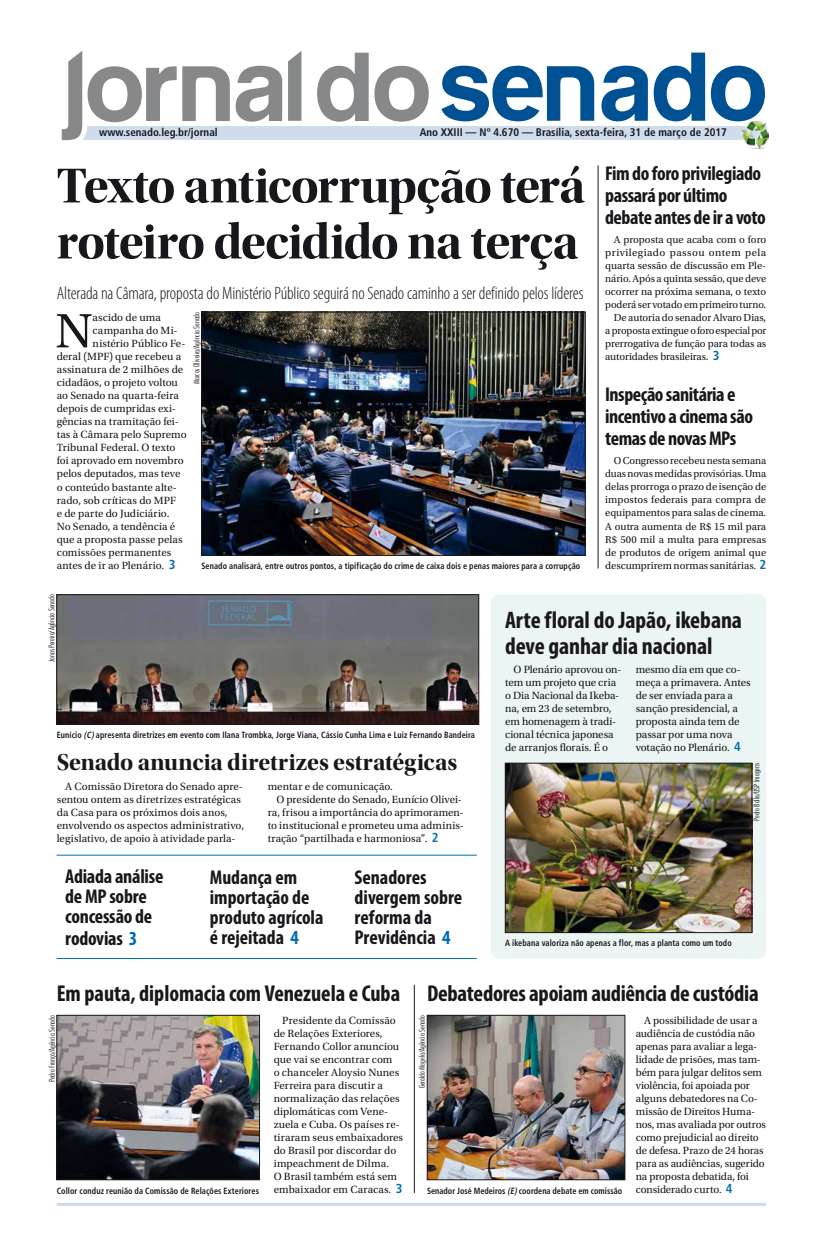
<style>
.page{position:relative;width:823px;height:1248px;background:#fff}
.page>*{position:absolute;margin:0;border:0;box-sizing:border-box;transform-origin:0 0}
.t1{font:51px/56px "Utopia Std Bold Disp";letter-spacing:-.025em;color:#1a171c}
.t2{font:50.8px "Utopia Std";color:#1a171c}
.t3{font:700 condensed 24px/26px "Myriad Pro";letter-spacing:-.005em;color:#1a171c}
.t4{font:24px "Utopia Std Bold Disp";color:#1a171c}
.t5{font:700 condensed 23px "Myriad Pro";letter-spacing:-.01em;color:#1a171c}
.t6{font:700 condensed 20px/20px "Myriad Pro";letter-spacing:-.015em;color:#1a171c}
.t7{font:300 condensed 18px "Myriad Pro";letter-spacing:-.01em;color:#1a171c}
.t8{font:11px/13px "Utopia Std";color:#1a171c}
.t9{font:700 condensed 11px "Frutiger";color:#1a171c}
.t10{font:10.6px/13px "Utopia Std";letter-spacing:-.005em;color:#1a171c;text-align:justify}
.t11{font:10.6px "Utopia Std";letter-spacing:.04em;color:#1a171c}
.t12{font:700 condensed 9px "Frutiger";letter-spacing:.015em;color:#1a171c;scale:.9 1}
.t13{font:300 condensed 8px "Futura BT";color:#1a171c}
.s1{font-family:"Frutiger";font-weight:700;font-stretch:condensed;font-size:13px;color:#006db0}
.s2{font-style:italic}
.s3{color:#006db0}
</style>
<div class="page">
<hr style="left:57px;top:1202px;width:708px;height:3px;background:#cfdcec">
<div style="left:490px;top:594px;width:275px;height:364px;background:#ebf6f4;border-radius:9px"></div>
<div style="left:76px;top:126px;width:689px;height:13px;background:#cfdcec"></div>
<svg style="left:317px;top:53px;width:51px;height:69px"></svg>
<svg style="left:374px;top:66px;width:54px;height:56px"></svg>
<svg style="left:288px;top:51px;width:13px;height:70px"></svg>
<svg style="left:653px;top:53px;width:51px;height:68px"></svg>
<svg style="left:710px;top:66px;width:54px;height:55px"></svg>
<svg style="left:441px;top:66px;width:153px;height:55px"></svg>
<svg style="left:601px;top:66px;width:46px;height:55px"></svg>
<svg style="left:61px;top:51px;width:221px;height:90px"></svg>
<div style="left:737px;top:118px;width:32px;height:33px;background:#fff;opacity:.75"></div>
<img style="left:741px;top:121px;width:27px;height:27px">
<img style="left:203px;top:314px;width:380px;height:239px">
<div style="left:201px;top:312px;width:384px;height:243px;border:1px solid #1a171c"></div>
<img style="left:59px;top:596px;width:417px;height:126px">
<div style="left:57px;top:594px;width:421px;height:130px;border:1px solid #1a171c"></div>
<hr style="left:57px;top:854px;width:419px;height:1px;background:#006db0">
<hr style="left:57px;top:958px;width:419px;height:1px;background:#006db0">
<img style="left:507px;top:765px;width:242px;height:165px">
<div style="left:505px;top:763px;width:246px;height:169px;border:1px solid #1a171c"></div>
<hr style="left:597px;top:165px;width:1px;height:403px;background:#1a171c">
<img style="left:429px;top:1017px;width:193px;height:160px">
<div style="left:427px;top:1015px;width:197px;height:164px;border:1px solid #1a171c"></div>
<img style="left:59px;top:1017px;width:198px;height:160px">
<div style="left:57px;top:1015px;width:202px;height:164px;border:1px solid #1a171c"></div>
<hr style="left:413px;top:984px;width:1px;height:208px;background:#1a171c">
<p class="t9" style="left:99px;top:126px;width:120px">www.senado.leg.br/jornal</p>
<p class="t9" style="left:419px;top:126px;width:308px">Ano XXIII — Nº 4.670 — Brasília, sexta-feira, 31 de março de 2017</p>
<h1 class="t1" style="left:57px;top:158px;width:529px">Texto anticorrupção terá roteiro decidido na terça</h1>
<h3 class="t7" style="left:57px;top:282px;width:528px">Alterada na Câmara, proposta do Ministério Público seguirá no Senado caminho a ser definido pelos líderes</h3>
<p class="t13" style="left:191px;top:384px;width:74px;rotate:-90deg">Marcos Oliveira/Agência Senado</p>
<h2 class="t2" style="left:55px;top:303px;width:39px">N</h2>
<p class="t8" style="left:93px;top:311px;width:70px">ascido de uma</p>
<p class="t8" style="left:93px;top:324px;width:86px">campanha do Mi-</p>
<p class="t8" style="left:93px;top:337px;width:94px">nistério Público Fe-</p>
<p class="t8" style="left:57px;top:350px;width:126px">deral (MPF) que recebeu a</p>
<p class="t8" style="left:57px;top:363px;width:128px">assinatura de 2 milhões de</p>
<p class="t8" style="left:57px;top:376px;width:123px">cidadãos, o projeto voltou</p>
<p class="t8" style="left:57px;top:389px;width:124px">ao Senado na quarta-feira</p>
<p class="t8" style="left:57px;top:402px;width:121px">depois de cumpridas exi-</p>
<p class="t8" style="left:57px;top:415px;width:123px">gências na tramitação fei-</p>
<p class="t8" style="left:57px;top:428px;width:131px">tas à Câmara pelo Supremo</p>
<p class="t8" style="left:57px;top:441px;width:120px">Tribunal Federal. O texto</p>
<p class="t8" style="left:57px;top:454px;width:128px">foi aprovado em novembro</p>
<p class="t8" style="left:57px;top:467px;width:125px">pelos deputados, mas teve</p>
<p class="t8" style="left:57px;top:480px;width:121px">o conteúdo bastante alte-</p>
<p class="t8" style="left:57px;top:493px;width:121px">rado, sob críticas do MPF</p>
<p class="t8" style="left:57px;top:506px;width:114px">e de parte do Judiciário.</p>
<p class="t8" style="left:57px;top:519px;width:120px">No Senado, a tendência é</p>
<p class="t8" style="left:57px;top:532px;width:127px">que a proposta passe pelas</p>
<p class="t8" style="left:57px;top:545px;width:116px">comissões permanentes</p>
<p class="t8" style="left:57px;top:558px;width:120px">antes de ir ao Plenário. <span class="s1">3</span></p>
<p class="t12" style="left:201px;top:560px;width:422px">Senado analisará, entre outros pontos, a tipificação do crime de caixa dois e penas maiores para a corrupção</p>
<h3 class="t6" style="left:604px;top:162px;width:162px;line-height:22px">Fim do foro privilegiado passará por último debate antes de ir a voto</h3>
<p class="t10" style="left:613px;top:233px;width:154px">A proposta que acaba com o foro</p>
<p class="t11" style="left:604px;top:247px;width:162px">privilegiado passou ontem pela</p>
<p class="t10" style="left:604px;top:259px;width:162px">quarta sessão de discussão em Ple-</p>
<p class="t10" style="left:604px;top:272px;width:162px">nário. Após a quinta sessão, que deve</p>
<p class="t10" style="left:604px;top:285px;width:162px">ocorrer na próxima semana, o texto</p>
<p class="t10" style="left:604px;top:298px;width:162px">poderá ser votado em primeiro turno.</p>
<p class="t10" style="left:613px;top:311px;width:154px">De autoria do senador Alvaro Dias,</p>
<p class="t10" style="left:604px;top:324px;width:162px">a proposta extingue o foro especial por</p>
<p class="t10" style="left:604px;top:337px;width:162px">prerrogativa de função para todas as</p>
<p class="t10" style="left:604px;top:350px;width:116px">autoridades brasileiras. <span class="s1">3</span></p>
<h3 class="t6" style="left:604px;top:383px;width:149px;line-height:22px">Inspeção sanitária e incentivo a cinema são temas de novas MPs</h3>
<p class="t10" style="left:604px;top:454px;width:162px;text-indent:9px">O Congresso recebeu nesta semana duas novas medidas provisórias. Uma delas prorroga o prazo de isenção de impostos federais para compra de equipamentos para salas de cinema.<br>A outra aumenta de R$ 15 mil para R$ 500 mil a multa para empresas de produtos de origem animal que descumprirem normas sanitárias. <span class="s1">2</span></p>
<p class="t13" style="left:47px;top:662px;width:69px;rotate:-90deg">Jonas Pereira/Agência Senado</p>
<p class="t12" style="left:57px;top:729px;width:466px">Eunício <span class="s2">(C)</span>apresenta diretrizes em evento com Ilana Trombka, Jorge Viana, Cássio Cunha Lima e Luiz Fernando Bandeira</p>
<h3 class="t4" style="left:57px;top:749px;width:402px">Senado anuncia diretrizes estratégicas</h3>
<p class="t8" style="left:57px;top:779px;width:189px;text-indent:9px">A Comissão Diretora do Senado apre&shy;sentou ontem as diretrizes estratégicas da Casa para os próximos dois anos, envolvendo os aspectos administrativo, legislativo, de apoio à atividade parla-</p>
<p class="t8" style="left:268px;top:779px;width:127px">mentar e de comunicação.</p>
<p class="t8" style="left:276px;top:792px;width:187px">O presidente do Senado, Eunício Olivei-</p>
<p class="t8" style="left:268px;top:805px;width:197px">ra, frisou a importância do aprimoramen-</p>
<p class="t8" style="left:268px;top:818px;width:197px">to institucional e prometeu uma adminis-</p>
<p class="t8" style="left:268px;top:831px;width:172px">tração “partilhada e harmoniosa”. <span class="s1">2</span></p>
<h3 class="t6" style="left:65px;top:866px;width:100px">Adiada análise de MP sobre concessão de</h3>
<h3 class="t6" style="left:65px;top:928px;width:73px">rodovias <span class="s3">3</span></h3>
<h3 class="t6" style="left:210px;top:867px;width:115px">Mudança em importação de produto agrícola é rejeitada <span class="s3">4</span></h3>
<h3 class="t6" style="left:354px;top:867px;width:109px">Senadores divergem sobre reforma da<br>Previdência <span class="s3">4</span></h3>
<h3 class="t3" style="left:505px;top:606px;width:238px">Arte floral do Japão, ikebana deve ganhar dia nacional</h3>
<p class="t8" style="left:505px;top:662px;width:118px;text-indent:9px">O Plenário aprovou on&shy;tem um projeto que cria o Dia Nacional da Ikeba&shy;na, em 23 de setembro, em homenagem à tradi&shy;cional técnica japonesa de arranjos florais. É o</p>
<p class="t8" style="left:635px;top:662px;width:116px">mesmo dia em que co&shy;meça a primavera. Antes de ser enviada para a sanção presidencial, a proposta ainda tem de passar por uma nova votação no Plenário. <span class="s1">4</span></p>
<p class="t13" style="left:751px;top:820px;width:59px;rotate:-90deg">Pedro Bolle/USP Imagens</p>
<p class="t12" style="left:505px;top:937px;width:253px">A ikebana valoriza não apenas a flor, mas a planta como um todo</p>
<h3 class="t5" style="left:57px;top:979px;width:703px">Em pauta, diplomacia com Venezuela e Cuba Debatedores apoiam audiência de custódia</h3>
<p class="t8" style="left:635px;top:1013px;width:132px;text-indent:9px">A possibilidade de usar a audiência de custódia não apenas para avaliar a lega&shy;lidade de prisões, mas tam&shy;bém para julgar delitos sem violência, foi apoiada por alguns debatedores na Co&shy;missão de Direitos Huma&shy;nos, mas avaliada por outros como prejudicial ao direito de defesa. Prazo de 24 horas para as audiências, sugerido na proposta debatida, foi considerado curto. <span class="s1">4</span></p>
<p class="t13" style="left:416px;top:1088px;width:75px;rotate:-90deg">Geraldo Magela/Agência Senado</p>
<p class="t13" style="left:47px;top:1081px;width:68px;rotate:-90deg">Pedro França/Agência Senado</p>
<p class="t8" style="left:273px;top:1013px;width:131px;text-indent:9px">Presidente da Comissão de Relações Exteriores,<br>Fernando Collor anunciou que vai se encontrar com<br>o chanceler Aloysio Nunes<br>Ferreira para discutir a normalização das relações diplomáticas com Vene&shy;zuela e Cuba. Os países re&shy;tiraram seus embaixadores do Brasil por discordar do impeachment de Dilma.<br>O Brasil também está sem</p>
<p class="t12" style="left:57px;top:1185px;width:226px">Collor conduz reunião da Comissão de Relações Exteriores</p>
<p class="t8" style="left:273px;top:1182px;width:130px">embaixador em Caracas. <span class="s1">3</span></p>
<p class="t12" style="left:427px;top:1185px;width:218px">Senador José Medeiros <span class="s2">(E)</span>coordena debate em comissão</p>
</div>
